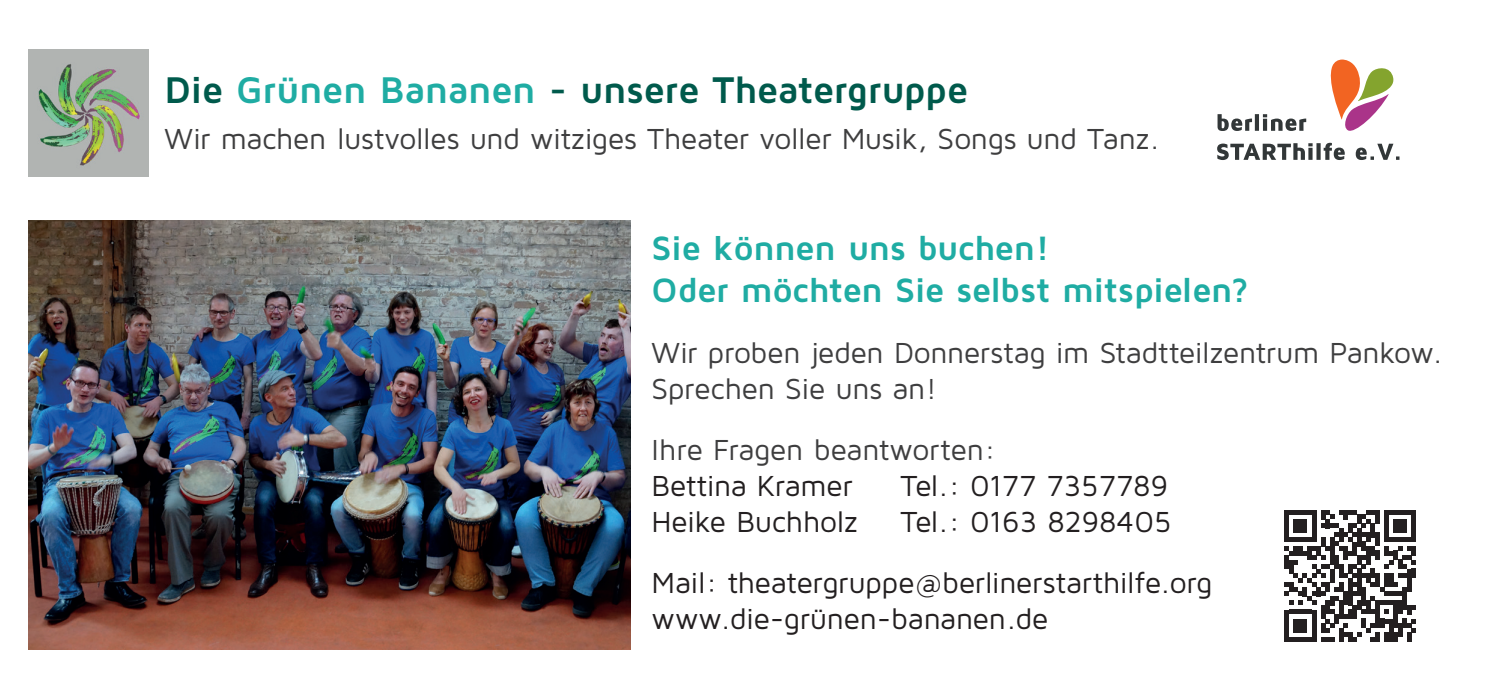
<style>
.page{position:relative;width:1489px;height:695px;background:#fff}
.page>*{position:absolute;margin:0;border:0;box-sizing:border-box;transform-origin:0 0}
.t1{font:700 38.5px "Maven Pro";letter-spacing:-.015em;color:#005a4c}
.t2{font:700 35px/42px "Maven Pro";letter-spacing:-.015em;color:#1faca3}
.t3{font:30px/36px "Maven Pro";letter-spacing:-.015em;color:#3e3e3f}
.t4{font:30px/60.8px "Maven Pro";letter-spacing:-.015em;color:#231f20}
.s1{color:#1faca3}
</style>
<div class="page">
<svg style="left:1217px;top:60px;width:182px;height:100px"></svg>
<img style="left:28px;top:220px;width:602px;height:429px">
<img style="left:28px;top:50px;width:121px;height:127px">
<svg style="left:1284px;top:510px;width:131px;height:131px"></svg>
<p class="t1" style="left:164px;top:65px;width:805px">Die <span class="s1">Grünen Bananen</span> - unsere Theatergruppe</p>
<p class="t3" style="left:164px;top:119px;width:996px">Wir machen lustvolles und witziges Theater voller Musik, Songs und Tanz.</p>
<p class="t2" style="left:651px;top:226px;width:598px">Sie können uns buchen!<br>Oder möchten Sie selbst mitspielen?</p>
<p class="t3" style="left:651px;top:333px;width:792px">Wir proben jeden Donnerstag im Stadtteilzentrum Pankow.<br>Sprechen Sie uns an!</p>
<p class="t3" style="left:651px;top:430px;width:346px">Ihre Fragen beantworten:</p>
<p class="t4" style="left:651px;top:454px;width:203px">Bettina Kramer</p>
<p class="t4" style="left:900px;top:454px;width:269px">Tel.: 0177 7357789</p>
<p class="t4" style="left:651px;top:490px;width:208px">Heike Buchholz</p>
<p class="t4" style="left:651px;top:490px;width:562px;text-indent:249px">Tel.: 0163 8298405<br>Mail: theatergruppe@berlinerstarthilfe.org</p>
<p class="t4" style="left:651px;top:587px;width:398px">www.die-grünen-bananen.de</p>
</div>
